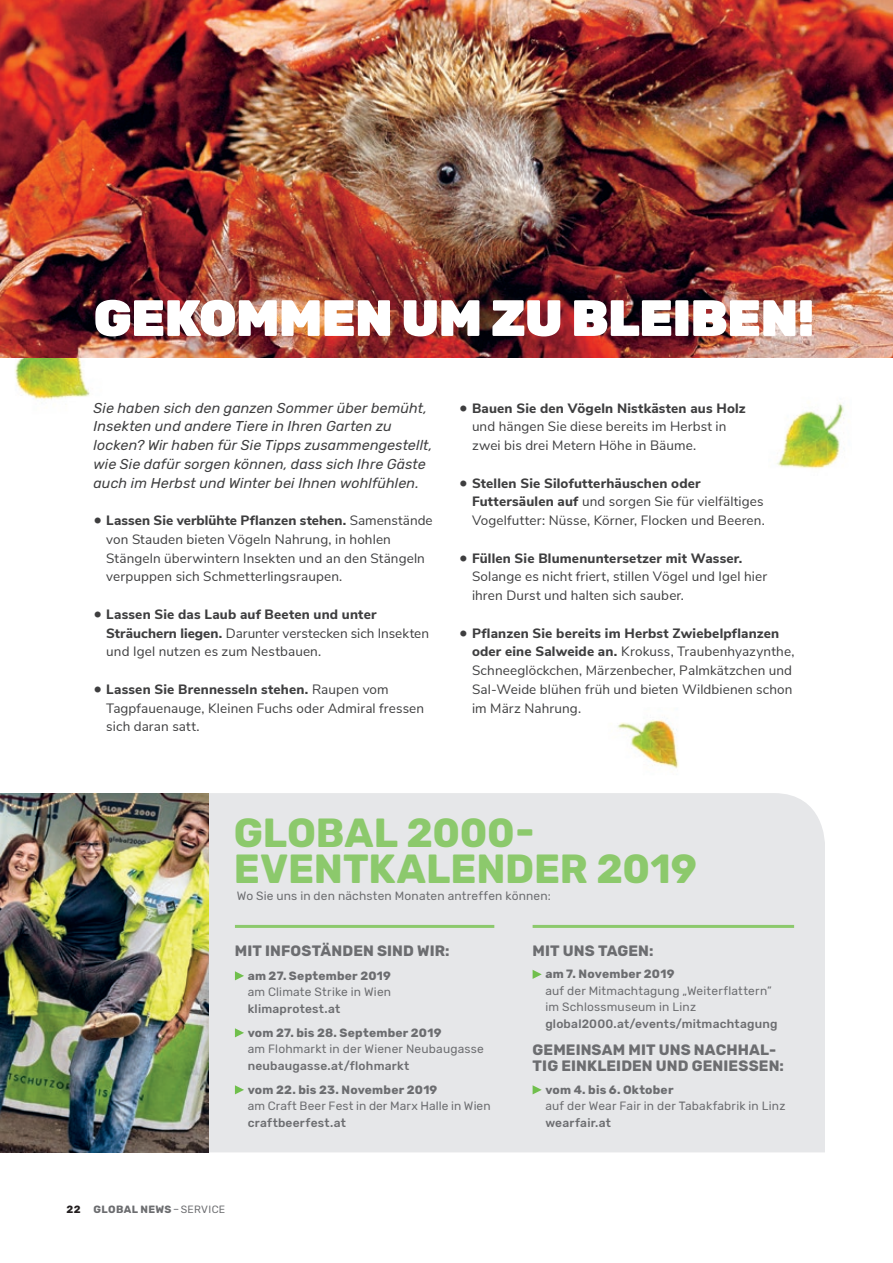
<style>
.page{position:relative;width:893px;height:1263px;background:#fff}
.page>*{position:absolute;margin:0;border:0;box-sizing:border-box;transform-origin:0 0}
.t1{font:900 51px "Rubik";letter-spacing:-.015em;color:#fff}
.t2{font:700 40.5px/36px "Rubik";letter-spacing:-.005em;color:#8cc96c}
.t3{font:700 15px/16.5px "Rubik";letter-spacing:.01em;color:#6c6d70}
.t4{font:italic 14.25px/18.8px "Rubik";letter-spacing:.01em;color:#3e3e3f}
.t5{font:13.5px/18.8px "Nunito Sans";letter-spacing:.01em;color:#3e3e3f}
.t6{font:12px/16.5px "Rubik";letter-spacing:.015em;color:#6c6d70}
.t7{font:700 12px "Rubik";letter-spacing:.02em;color:#6c6d70}
.t8{font:500 12px "Rubik";letter-spacing:.015em;color:#6c6d70}
.t9{font:700 10.5px "Rubik";letter-spacing:.035em;color:#6c6d70}
.s1{font-weight:800;font-size:16.5px}
.s2{font-weight:800}
.s3{color:#231f20}
.s4{font-weight:400}
</style>
<div class="page">
<img style="left:0;top:357px;width:102px;height:44px">
<img style="left:618px;top:720px;width:61px;height:49px">
<img style="left:0;top:0;width:893px;height:357px">
<div style="left:208px;top:793px;width:617px;height:359px;background:#e6e7e9"></div>
<svg style="left:235px;top:971px;width:9px;height:9px"></svg>
<svg style="left:235px;top:1028px;width:9px;height:9px"></svg>
<svg style="left:235px;top:1085px;width:9px;height:9px"></svg>
<svg style="left:533px;top:970px;width:9px;height:9px"></svg>
<svg style="left:533px;top:1085px;width:9px;height:9px"></svg>
<hr style="left:235px;top:925px;width:259px;height:3px;background:#8cc96c">
<hr style="left:533px;top:925px;width:261px;height:3px;background:#8cc96c">
<img style="left:0;top:793px;width:208px;height:359px">
<img style="left:777px;top:402px;width:68px;height:67px">
<h1 class="t1" style="left:94px;top:288px;width:722px">GEKOMMEN UM ZU BLEIBEN!</h1>
<p class="t4" style="left:94px;top:399px;width:340px">Sie haben sich den ganzen Sommer über bemüht, Insekten und andere Tiere in Ihren Garten zu locken? Wir haben für Sie Tipps zusammengestellt, wie Sie dafür sorgen können, dass sich Ihre Gäste auch im Herbst und Winter bei Ihnen wohlfühlen.</p>
<p class="t5" style="left:106px;top:510px;width:328px;text-indent:-13px"><span class="s1">•</span> <span class="s2">Lassen Sie verblühte Pflanzen stehen.</span> Samenstände von Stauden bieten Vögeln Nahrung, in hohlen Stängeln überwintern Insekten und an den Stängeln verpuppen sich Schmetterlingsraupen.</p>
<p class="t5" style="left:106px;top:604px;width:324px;text-indent:-13px"><span class="s1">•</span> <span class="s2">Lassen Sie das Laub auf Beeten und unter<br>Sträuchern liegen.</span> Darunter verstecken sich Insekten und Igel nutzen es zum Nestbauen.</p>
<p class="t5" style="left:106px;top:679px;width:319px;text-indent:-13px"><span class="s1">•</span> <span class="s2">Lassen Sie Brennesseln stehen.</span> Raupen vom<br>Tagpfauenauge, Kleinen Fuchs oder Admiral fressen sich daran satt.</p>
<p class="t5" style="left:472px;top:398px;width:275px;text-indent:-13px"><span class="s1">•</span> <span class="s2">Bauen Sie den Vögeln Nistkästen aus Holz </span>und hängen Sie diese bereits im Herbst in zwei bis drei Metern Höhe in Bäume.</p>
<p class="t5" style="left:472px;top:473px;width:294px;text-indent:-13px"><span class="s1">•</span> <span class="s2">Stellen Sie Silofutterhäuschen oder<br>Futtersäulen auf</span> und sorgen Sie für vielfältiges<br>Vogelfutter: Nüsse, Körner, Flocken und Beeren.</p>
<p class="t5" style="left:472px;top:548px;width:297px;text-indent:-13px"><span class="s1">•</span> <span class="s2">Füllen Sie Blumenuntersetzer mit Wasser.<br></span>Solange es nicht friert, stillen Vögel und Igel hier ihren Durst und halten sich sauber.</p>
<p class="t5" style="left:472px;top:623px;width:324px;text-indent:-13px"><span class="s1">•</span> <span class="s2">Pflanzen Sie bereits im Herbst Zwiebelpflanzen oder eine Salweide an.</span> Krokuss, Traubenhyazynthe, Schneeglöckchen, Märzenbecher, Palmkätzchen und Sal-Weide blühen früh und bieten Wildbienen schon im März Nahrung.</p>
<h2 class="t2" style="left:234px;top:816px;width:464px">GLOBAL 2000-<br>EVENTKALENDER 2019</h2>
<p class="t6" style="left:237px;top:888px;width:316px">Wo Sie uns in den nächsten Monaten antreffen können:</p>
<p class="t3" style="left:235px;top:943px;width:216px">MIT INFOSTÄNDEN SIND WIR:</p>
<p class="t7" style="left:248px;top:969px;width:145px">am 27. September 2019</p>
<p class="t6" style="left:248px;top:984px;width:145px">am Climate Strike in Wien</p>
<p class="t8" style="left:248px;top:1002px;width:94px">klimaprotest.at</p>
<p class="t7" style="left:248px;top:1026px;width:195px">vom 27. bis 28. September 2019</p>
<p class="t6" style="left:248px;top:1041px;width:238px">am Flohmarkt in der Wiener Neubaugasse</p>
<p class="t8" style="left:248px;top:1059px;width:163px">neubaugasse.at/flohmarkt</p>
<p class="t7" style="left:248px;top:1083px;width:191px">vom 22. bis 23. November 2019</p>
<p class="t6" style="left:248px;top:1098px;width:244px">am Craft Beer Fest in der Marx Halle in Wien</p>
<p class="t8" style="left:248px;top:1116px;width:100px">craftbeerfest.at</p>
<p class="t9" style="left:67px;top:1203px;width:160px"><span class="s3">22</span> GLOBAL NEWS<span class="s4">–SERVICE</span></p>
<p class="t3" style="left:533px;top:943px;width:123px">MIT UNS TAGEN:</p>
<p class="t7" style="left:545px;top:967px;width:131px">am 7. November 2019</p>
<p class="t6" style="left:545px;top:983px;width:228px">auf der Mitmachtagung „Weiterflattern” im Schlossmuseum in Linz</p>
<p class="t8" style="left:545px;top:1017px;width:234px">global2000.at/events/mitmachtagung</p>
<p class="t3" style="left:533px;top:1042px;width:253px">GEMEINSAM MIT UNS NACHHAL-<br>TIG EINKLEIDEN UND GENIESSEN:</p>
<p class="t7" style="left:545px;top:1083px;width:130px">vom 4. bis 6. Oktober</p>
<p class="t6" style="left:545px;top:1098px;width:242px">auf der Wear Fair in der Tabakfabrik in Linz</p>
<p class="t8" style="left:545px;top:1116px;width:67px">wearfair.at</p>
</div>
